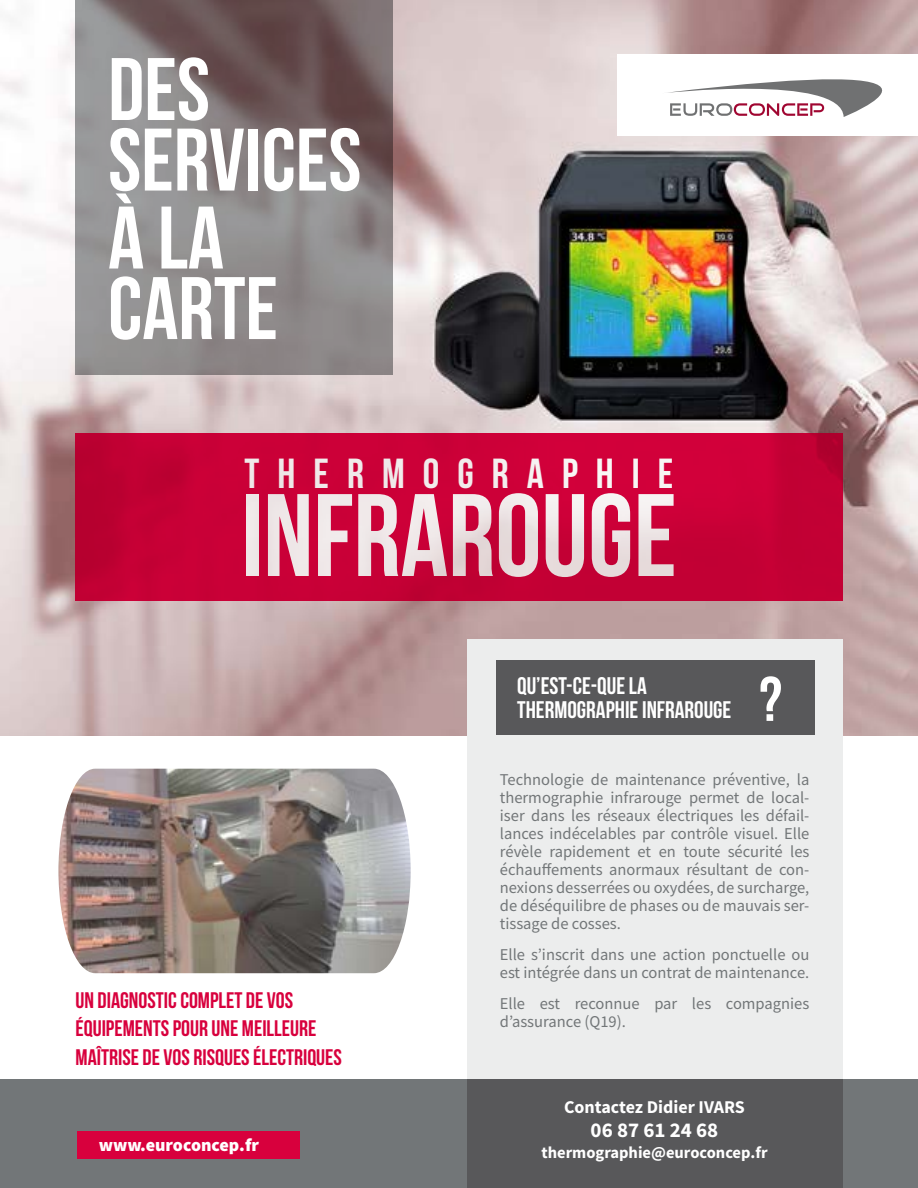
<style>
.page{position:relative;width:918px;height:1188px;background:#fff}
.page>*{position:absolute;margin:0;border:0;box-sizing:border-box;transform-origin:0 0}
.t1{font:117px "Bebas Neue";color:#fff}
.t2{font:88.5px/70.5px "Bebas Neue";color:#fff}
.t3{font:63px "Bebas Neue";color:#fff}
.t4{font:42px "Bebas Neue";letter-spacing:.43em;color:#fff}
.t5{font:24px/24px "Bebas Neue";color:#fff}
.t6{font:22.5px/28.5px "Bebas Neue";color:#d8003d}
.t7{font:700 21px "Source Sans Pro";color:#fff}
.t8{font:700 18px "Source Sans Pro";color:#fff}
.t9{font:900 18px "Source Sans Pro";color:#fff}
.t10{font:16.5px/18px "Source Sans Pro";color:#727678}
.t11{font:700 16.5px "Source Sans Pro";color:#fff}
</style>
<div class="page">
<div style="left:0;top:1080px;width:918px;height:108px;background:#727678"></div>
<img style="left:0;top:0;width:918px;height:735px">
<div style="left:77px;top:1132px;width:223px;height:27px;background:#d8003d"></div>
<svg style="left:75px;top:0;width:317px;height:374px;background:#867f7f"></svg>
<div style="left:618px;top:54px;width:300px;height:82px;background:#fff"></div>
<svg style="left:667px;top:79px;width:216px;height:38px"></svg>
<div style="left:468px;top:639px;width:375px;height:441px;background:#eceded"></div>
<div style="left:468px;top:1080px;width:375px;height:108px;background:#58585a"></div>
<div style="left:496px;top:661px;width:319px;height:74px;background:#58585a"></div>
<img style="left:58px;top:769px;width:353px;height:204px">
<div style="left:75px;top:433px;width:768px;height:168px;background:#c80037"></div>
<h2 class="t2" style="left:108px;top:53px;width:255px">DES<br>SERVICES</h2>
<h2 class="t2" style="left:108px;top:202px;width:171px">À LA<br>CARTE</h2>
<h3 class="t4" style="left:245px;top:450px;width:430px">THERMOGRAPHIE</h3>
<h1 class="t1" style="left:241px;top:471px;width:437px">INFRAROUGE</h1>
<h3 class="t5" style="left:517px;top:674px;width:216px">QU’EST-CE-QUE LA<br>THERMOGRAPHIE INFRAROUGE</h3>
<h3 class="t3" style="left:759px;top:665px;width:24px">?</h3>
<h3 class="t6" style="left:76px;top:985px;width:268px">UN DIAGNOSTIC COMPLET DE VOS<br>ÉQUIPEMENTS POUR UNE MEILLEURE<br>MAÎTRISE DE VOS RISQUES ÉLECTRIQUES</h3>
<p class="t9" style="left:99px;top:1132px;width:162px">www.euroconcep.fr</p>
<p class="t10" style="left:500px;top:771px;width:311px;text-align:justify">Technologie de maintenance préventive, la thermographie infrarouge permet de local&shy;iser dans les réseaux électriques les défail&shy;lances indécelables par contrôle visuel. Elle révèle rapidement et en toute sécurité les échauffements anormaux résultant de con&shy;nexions desserrées ou oxydées, de surcharge, de déséquilibre de phases ou de mauvais ser&shy;tissage de cosses.</p>
<p class="t10" style="left:500px;top:945px;width:311px">Elle s’inscrit dans une action ponctuelle ou est intégrée dans un contrat de maintenance.</p>
<p class="t10" style="left:500px;top:994px;width:311px">Elle est reconnue par les compagnies d’assurance (Q19).</p>
<p class="t8" style="left:564px;top:1095px;width:182px">Contactez Didier IVARS</p>
<p class="t7" style="left:591px;top:1116px;width:129px">06 87 61 24 68</p>
<p class="t11" style="left:541px;top:1141px;width:228px">thermographie@euroconcep.fr</p>
</div>
